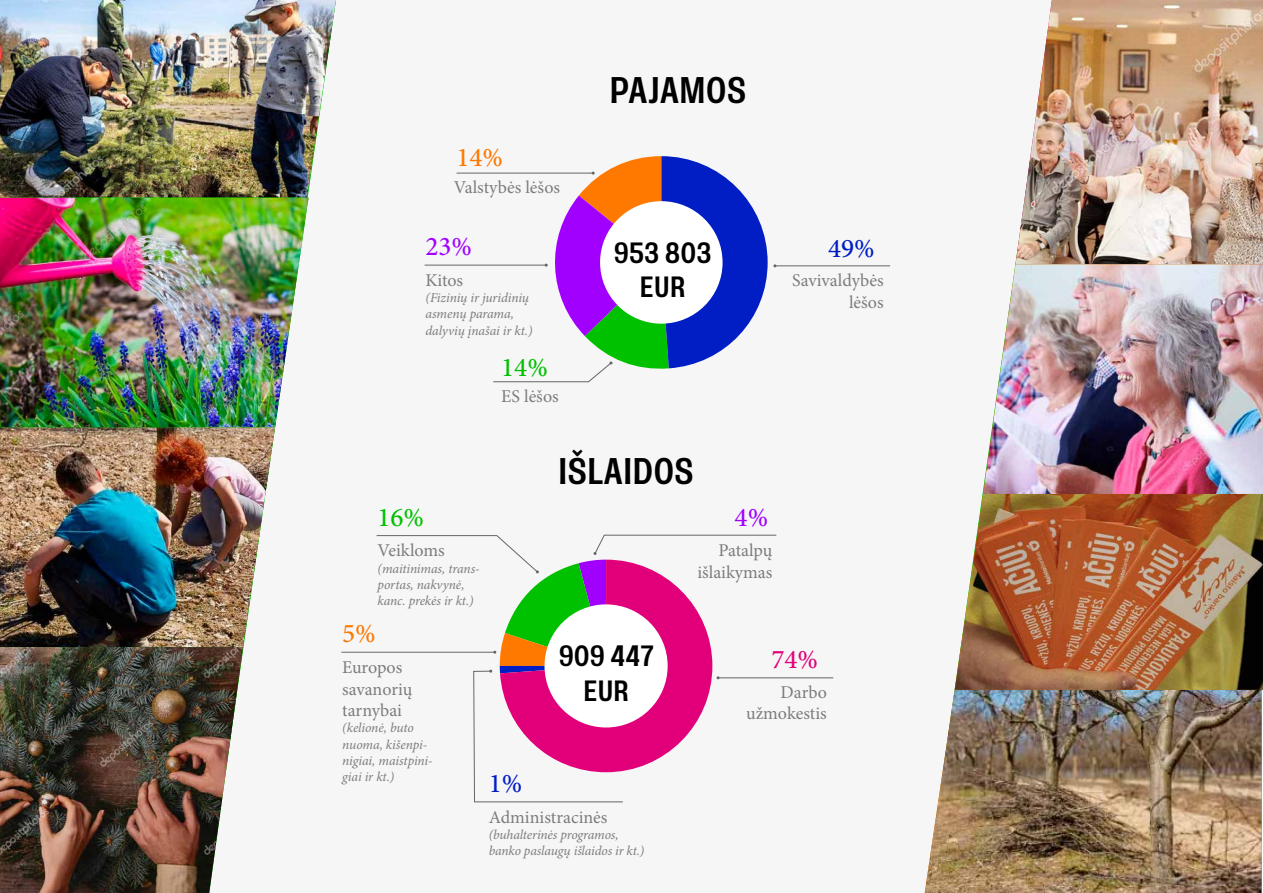
<style>
.page{position:relative;width:1263px;height:893px;background:#fff}
.page>*{position:absolute;margin:0;border:0;box-sizing:border-box;transform-origin:0 0}
.t1{font:500 36px "Rude Condensed";letter-spacing:.035em;color:#000}
.t2{font:500 28.5px/34.2px "Rude Condensed";letter-spacing:.025em;color:#000;text-align:center}
.t3{font:500 27px "Minion Pro";color:#00c100}
.t4{font:500 27px "Minion Pro";color:#001ec4}
.t5{font:500 27px "Minion Pro";color:#ff7800}
.t6{font:500 27px "Minion Pro";color:#a100ff}
.t7{font:500 27px "Minion Pro";color:#e2007a}
.t8{font:18px/21.6px "Minion Pro";color:#7b7c7e;text-align:right}
.t9{font:italic 13.5px/16.2px "Minion Pro";letter-spacing:-.01em;color:#7b7c7e}
</style>
<div class="page">
<div style="left:0;top:0;width:1261px;height:893px;background:#f6f6f6"></div>
<img style="left:0;top:0;width:336px;height:198px">
<img style="left:0;top:198px;width:308px;height:229px">
<img style="left:0;top:427px;width:275px;height:220px">
<img style="left:0;top:647px;width:243px;height:246px">
<img style="left:1015px;top:0;width:248px;height:264px">
<img style="left:983px;top:264px;width:280px;height:230px">
<img style="left:955px;top:494px;width:308px;height:196px">
<img style="left:925px;top:690px;width:336px;height:203px">
<hr style="left:775px;top:265px;width:115px;height:1px;background:#646567">
<hr style="left:718px;top:677px;width:115px;height:1px;background:#646567">
<hr style="left:457px;top:173px;width:136px;height:1px;background:#646567">
<hr style="left:425px;top:265px;width:121px;height:1px;background:#646567">
<svg style="left:492px;top:156px;width:284px;height:226px"></svg>
<hr style="left:341px;top:652px;width:154px;height:1px;background:#646567">
<svg style="left:376px;top:534px;width:401px;height:269px"></svg>
<h3 class="t5" style="left:457px;top:139px;width:48px">14%</h3>
<h3 class="t8" style="left:454px;top:176px;width:108px">Valstybės lėšos</h3>
<h3 class="t6" style="left:425px;top:228px;width:48px">23%</h3>
<h3 class="t8" style="left:425px;top:269px;width:39px">Kitos</h3>
<p class="t9" style="left:425px;top:290px;width:109px">(Fizinių ir juridinių asmenų parama, dalyvių įnašai ir kt.)</p>
<h3 class="t3" style="left:501px;top:349px;width:48px">14%</h3>
<h3 class="t8" style="left:501px;top:386px;width:59px">ES lėšos</h3>
<h1 class="t1" style="left:610px;top:68px;width:40px">PAJAMOS</h1>
<h2 class="t2" style="left:614px;top:236px;width:99px">953 803<br>EUR</h2>
<h3 class="t3" style="left:377px;top:499px;width:48px">16%</h3>
<h3 class="t8" style="left:377px;top:540px;width:69px">Veikloms</h3>
<p class="t9" style="left:377px;top:560px;width:104px">(maitinimas, trans&shy;portas, nakvynė, kanc. prekės ir kt.)</p>
<h3 class="t5" style="left:342px;top:615px;width:35px">5%</h3>
<h1 class="t1" style="left:559px;top:449px;width:136px">IŠLAIDOS</h1>
<h3 class="t6" style="left:735px;top:499px;width:35px">4%</h3>
<h3 class="t8" style="left:697px;top:540px;width:76px">Patalpų išlaikymas</h3>
<h3 class="t4" style="left:828px;top:230px;width:48px">49%</h3>
<h3 class="t8" style="left:792px;top:269px;width:93px">Savivaldybės lėšos</h3>
<h3 class="t8" style="left:342px;top:656px;width:72px;text-align:left">Europos savanorių tarnybai</h3>
<p class="t9" style="left:342px;top:720px;width:92px">(kelionė, buto nuoma, kišenpi&shy;nigiai, maistpini&shy;giai ir kt.)</p>
<h3 class="t4" style="left:489px;top:765px;width:35px">1%</h3>
<h2 class="t2" style="left:559px;top:639px;width:96px">909 447<br>EUR</h2>
<h3 class="t8" style="left:489px;top:806px;width:120px">Administracinės</h3>
<p class="t9" style="left:489px;top:826px;width:157px">(buhalterinės programos, banko paslaugų išlaidos ir kt.)</p>
<h3 class="t7" style="left:771px;top:642px;width:48px">74%</h3>
<h3 class="t8" style="left:746px;top:681px;width:82px">Darbo užmokestis</h3>
</div>
